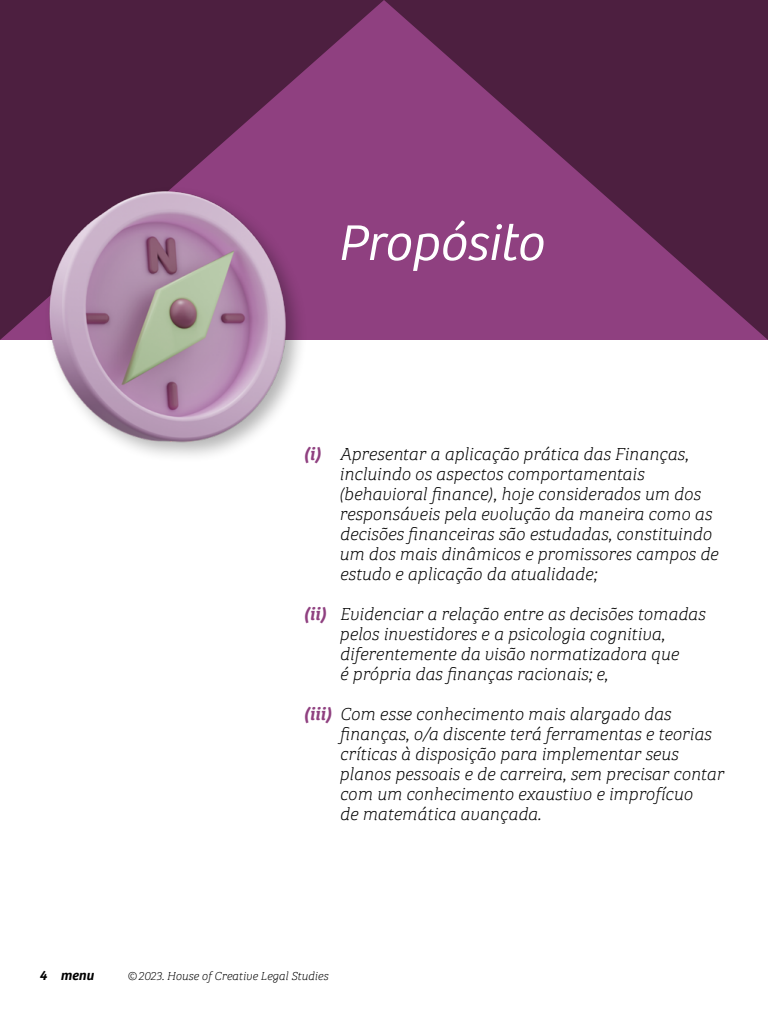
<style>
.page{position:relative;width:768px;height:1024px;background:#fff}
.page>*{position:absolute;margin:0;border:0;box-sizing:border-box;transform-origin:0 0}
.t1{font:italic 300 52px "Bree";color:#fff}
.t2{font:italic 18px/20px "Bree Serif Th";letter-spacing:-.005em;color:#000}
.t3{font:italic 600 14px "Bree";color:#000}
.t4{font:italic 12px "Bree Serif Th";letter-spacing:-.01em;color:#000}
.s1{font-family:"Bree Serif Sb";color:#8f4080}
</style>
<div class="page">
<svg style="left:0;top:0;width:768px;height:340px;fill:#4d1f40"></svg>
<img style="left:24px;top:147px;width:300px;height:309px">
<h1 class="t1" style="left:340px;top:205px;width:207px">Propósito</h1>
<p class="t2" style="left:338px;top:443px;width:381px;text-indent:-35px"><span class="s1">(i)</span> Apresentar a aplicação prática das Finanças, incluindo os aspectos comportamentais (behavioral finance), hoje considerados um dos responsáveis pela evolução da maneira como as decisões financeiras são estudadas, constituindo um dos mais dinâmicos e promissores campos de estudo e aplicação da atualidade;</p>
<p class="t2" style="left:339px;top:603px;width:368px;text-indent:-36px"><span class="s1">(ii)</span> Evidenciar a relação entre as decisões tomadas pelos investidores e a psicologia cognitiva, diferentemente da visão normatizadora que<br>é própria das finanças racionais; e,</p>
<p class="t2" style="left:339px;top:703px;width:386px;text-indent:-36px"><span class="s1">(iii)</span> Com esse conhecimento mais alargado das finanças, o/a discente terá ferramentas e teorias críticas à disposição para implementar seus planos pessoais e de carreira, sem precisar contar com um conhecimento exaustivo e improfícuo<br>de matemática avançada.</p>
<p class="t3" style="left:40px;top:964px;width:56px">4 menu</p>
<p class="t4" style="left:127px;top:967px;width:203px">© 2023. House of Creative Legal Studies</p>
</div>
